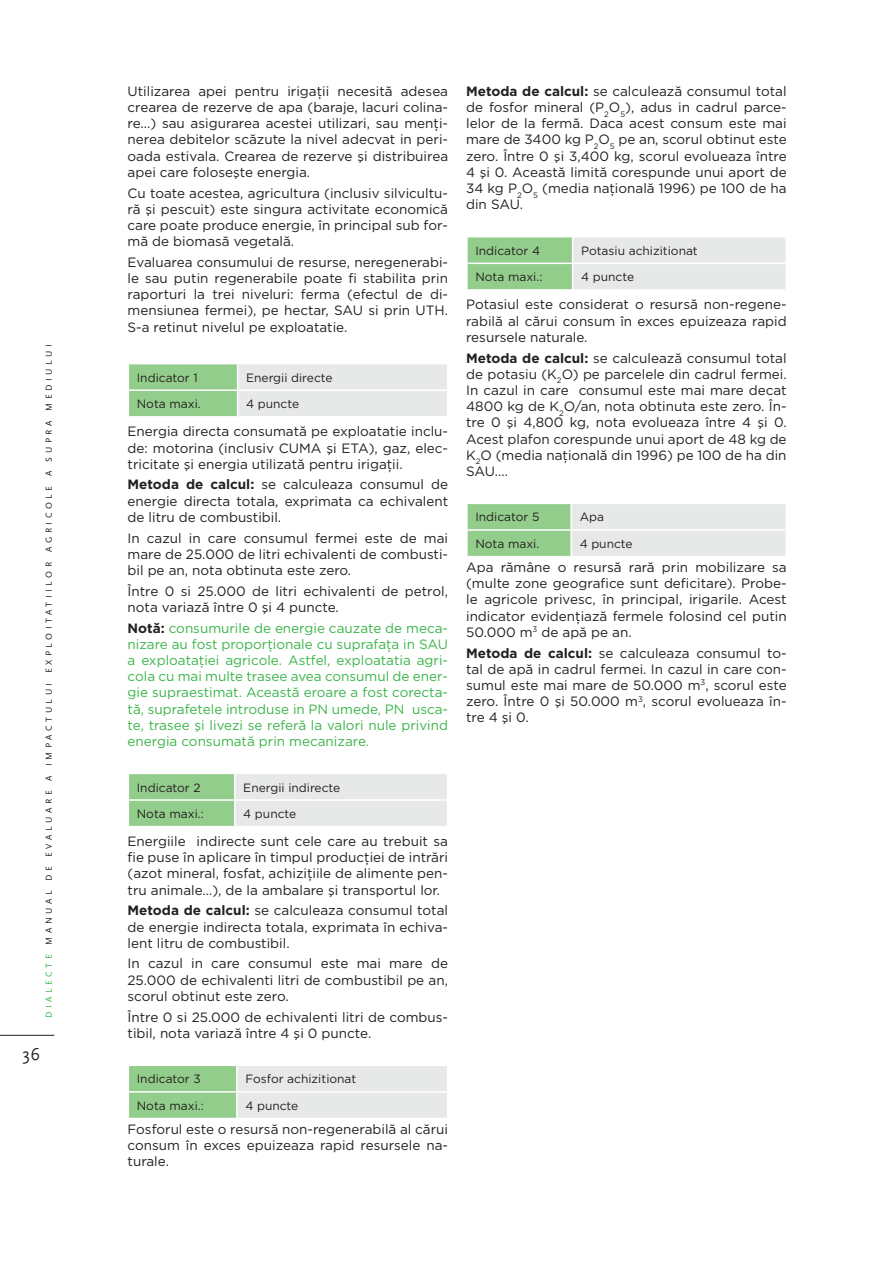
<style>
.page{position:relative;width:893px;height:1263px;background:#fff}
.page>*{position:absolute;margin:0;border:0;box-sizing:border-box;transform-origin:0 0}
.t1{font:18px "Scala Sans";color:#231f20}
.t2{font:13.5px/16.2px "Gotham";color:#231f20;text-align:justify}
.t3{font:13.5px/16.2px "Gotham";color:#3bb54a}
.t4{font:12px "Gotham";color:#231f20}
.t5{font:9px "Scala Sans";letter-spacing:.4em;color:#231f20}
.s1{color:#3bb54a}
.s2{font-weight:700}
.s3{font-weight:700;color:#231f20}
</style>
<div class="page">
<hr style="left:0;top:1035px;width:54px;height:1px;background:#231f20">
<svg style="left:128px;top:364px;width:319px;height:53px"></svg>
<hr style="left:238px;top:389px;width:209px;height:2px;background:#fff">
<hr style="left:238px;top:416px;width:210px;height:2px;background:#fff">
<svg style="left:128px;top:774px;width:319px;height:52px"></svg>
<hr style="left:236px;top:799px;width:211px;height:2px;background:#fff">
<svg style="left:128px;top:1066px;width:319px;height:52px"></svg>
<hr style="left:238px;top:1091px;width:209px;height:1px;background:#fff">
<svg style="left:467px;top:237px;width:318px;height:53px"></svg>
<hr style="left:573px;top:263px;width:212px;height:1px;background:#fff">
<hr style="left:573px;top:289px;width:214px;height:2px;background:#fff">
<svg style="left:468px;top:504px;width:317px;height:52px"></svg>
<hr style="left:466px;top:529px;width:105px;height:2px;background:#fff">
<hr style="left:570px;top:504px;width:2px;height:25px;background:#fff">
<hr style="left:570px;top:531px;width:2px;height:25px;background:#fff">
<hr style="left:571px;top:529px;width:214px;height:2px;background:#fff">
<p class="t5" style="left:44px;top:1018px;width:676px;rotate:-90deg"><span class="s1">dialecte</span> Manual de evaluare a im pactului exploitatiilor agricole a supra m ediului</p>
<h1 class="t1" style="left:23px;top:1044px;width:19px">36</h1>
<p class="t2" style="left:128px;top:83px;width:322px">Utilizarea apei pentru irigaţii necesită adesea crearea de rezerve de apa (baraje, lacuri colina&shy;re...) sau asigurarea acestei utilizari, sau menţi&shy;nerea debitelor scăzute la nivel adecvat in peri&shy;oada estivala. Crearea de rezerve şi distribuirea apei care foloseşte energia.</p>
<p class="t2" style="left:128px;top:184px;width:322px">Cu toate acestea, agricultura (inclusiv silvicultu&shy;ră şi pescuit) este singura activitate economică care poate produce energie, în principal sub for&shy;mă de biomasă vegetală.</p>
<p class="t2" style="left:128px;top:254px;width:322px">Evaluarea consumului de resurse, neregenerabi&shy;le sau putin regenerabile poate fi stabilita prin raporturi la trei niveluri: ferma (efectul de di&shy;mensiunea fermei), pe hectar, SAU si prin UTH.<br>S-a retinut nivelul pe exploatatie.</p>
<p class="t4" style="left:137px;top:370px;width:62px">Indicator 1</p>
<p class="t4" style="left:246px;top:370px;width:88px">Energii directe</p>
<p class="t4" style="left:137px;top:396px;width:65px">Nota maxi.</p>
<p class="t4" style="left:246px;top:396px;width:55px">4 puncte</p>
<p class="t2" style="left:128px;top:423px;width:322px">Energia directa consumată pe exploatatie inclu&shy;de: motorina (inclusiv CU MA şi ETA), gaz, elec&shy;tricitate şi energia utilizată pentru irigaţii.</p>
<p class="t2" style="left:128px;top:476px;width:322px"><span class="s2">Metoda de calcul:</span> se calculeaza consumul de energie directa totala, exprimata ca echivalent de litru de combustibil.</p>
<p class="t2" style="left:128px;top:529px;width:322px">In cazul in care consumul fermei este de mai mare de 25.000 de litri echivalenti de combusti&shy;bil pe an, nota obtinuta este zero.</p>
<p class="t2" style="left:128px;top:582px;width:322px">Între 0 si 25.000 de litri echivalenti de petrol, nota variază între 0 şi 4 puncte.</p>
<p class="t3" style="left:128px;top:619px;width:322px"><span class="s3">Notă:</span> consumurile de energie cauzate de meca&shy;nizare au fost proporţionale cu suprafaţa in SAU a exploataţiei agricole. Astfel, exploatatia agri&shy;cola cu mai multe trasee avea consumul de ener&shy;gie supraestimat. Această eroare a fost corecta&shy;tă, suprafetele introduse in PN umede, PN</p>
<p class="t3" style="left:128px;top:700px;width:322px;text-align:justify;text-indent:284px">usca&shy;te, trasee şi livezi se referă la valori nule privind energia consumată prin mecanizare.</p>
<p class="t4" style="left:137px;top:779px;width:65px">Indicator 2</p>
<p class="t4" style="left:243px;top:779px;width:99px">Energii indirecte</p>
<p class="t4" style="left:137px;top:806px;width:69px">Nota maxi.:</p>
<p class="t4" style="left:243px;top:806px;width:55px">4 puncte</p>
<p class="t2" style="left:128px;top:833px;width:322px">Energiile indirecte sunt cele care au trebuit sa fie puse în aplicare în timpul producţiei de intrări (azot mineral, fosfat, achiziţiile de alimente pen&shy;tru animale…), de la ambalare şi transportul lor.</p>
<p class="t2" style="left:128px;top:902px;width:322px"><span class="s2">Metoda de calcul:</span> se calculeaza consumul total de energie indirecta totala, exprimata în echiva&shy;lent litru de combustibil.</p>
<p class="t2" style="left:128px;top:955px;width:322px">In cazul in care consumul este mai mare de 25.000 de echivalenti litri de combustibil pe an, scorul obtinut este zero.</p>
<p class="t2" style="left:128px;top:1008px;width:322px">Între 0 si 25.000 de echivalenti litri de combus&shy;tibil, nota variază între 4 şi 0 puncte.</p>
<p class="t4" style="left:137px;top:1071px;width:65px">Indicator 3</p>
<p class="t4" style="left:245px;top:1071px;width:112px">Fosfor achizitionat</p>
<p class="t4" style="left:137px;top:1098px;width:69px">Nota maxi.:</p>
<p class="t4" style="left:245px;top:1098px;width:55px">4 puncte</p>
<p class="t2" style="left:128px;top:1121px;width:322px">Fosforul este o resursă non-regenerabilă al cărui consum în exces epuizeaza rapid resursele na&shy;turale.</p>
<p class="t2" style="left:466px;top:83px;width:322px"><span class="s2">Metoda de calcul:</span> se calculează consumul total de fosfor mineral (P<sub>2</sub>O<sub>5</sub>), adus in cadrul parce&shy;lelor de la fermă. Daca acest consum este mai mare de 3400 kg P<sub>2</sub>O<sub>5</sub> pe an, scorul obtinut este zero. Între 0 şi 3,400 kg, scorul evolueaza între 4 şi 0. Această limită corespunde unui aport de 34 kg P<sub>2</sub>O<sub>5</sub> (media naţională 1996) pe 100 de ha din SAU.</p>
<p class="t4" style="left:475px;top:243px;width:66px">Indicator 4</p>
<p class="t4" style="left:581px;top:243px;width:118px">Potasiu achizitionat</p>
<p class="t4" style="left:475px;top:269px;width:69px">Nota maxi.:</p>
<p class="t4" style="left:581px;top:269px;width:55px">4 puncte</p>
<p class="t2" style="left:466px;top:296px;width:322px">Potasiul este considerat o resursă non-regene&shy;rabilă al cărui consum în exces epuizeaza rapid resursele naturale.</p>
<p class="t2" style="left:466px;top:349px;width:322px"><span class="s2">Metoda de calcul:</span> se calculează consumul total de potasiu (K<sub>2</sub>O) pe parcelele din cadrul fermei.<br>In cazul in care consumul este mai mare decat 4800 kg de K<sub>2</sub>O/an, nota obtinuta este zero. În&shy;tre 0 şi 4,800 kg, nota evolueaza între 4 şi 0.<br>Acest plafon corespunde unui aport de 48 kg de K<sub>2</sub>O (media naţională din 1996) pe 100 de ha din SAU....</p>
<p class="t4" style="left:475px;top:509px;width:65px">Indicator 5</p>
<p class="t4" style="left:580px;top:509px;width:26px">Apa</p>
<p class="t4" style="left:475px;top:536px;width:65px">Nota maxi.</p>
<p class="t4" style="left:580px;top:536px;width:55px">4 puncte</p>
<p class="t2" style="left:466px;top:559px;width:322px">Apa rămâne o resursă rară prin mobilizare sa (multe zone geografice sunt deficitare). Probe&shy;le agricole privesc, în principal, irigarile. Acest indicator evidenţiază fermele folosind cel putin 50.000 m<sup>3</sup> de apă pe an.</p>
<p class="t2" style="left:466px;top:644px;width:322px"><span class="s2">Metoda de calcul:</span> se calculeaza consumul to&shy;tal de apă in cadrul fermei. In cazul in care con&shy;sumul este mai mare de 50.000 m<sup>3</sup>, scorul este zero. Între 0 şi 50.000 m<sup>3</sup>, scorul evolueaza în&shy;tre 4 şi 0.</p>
</div>
